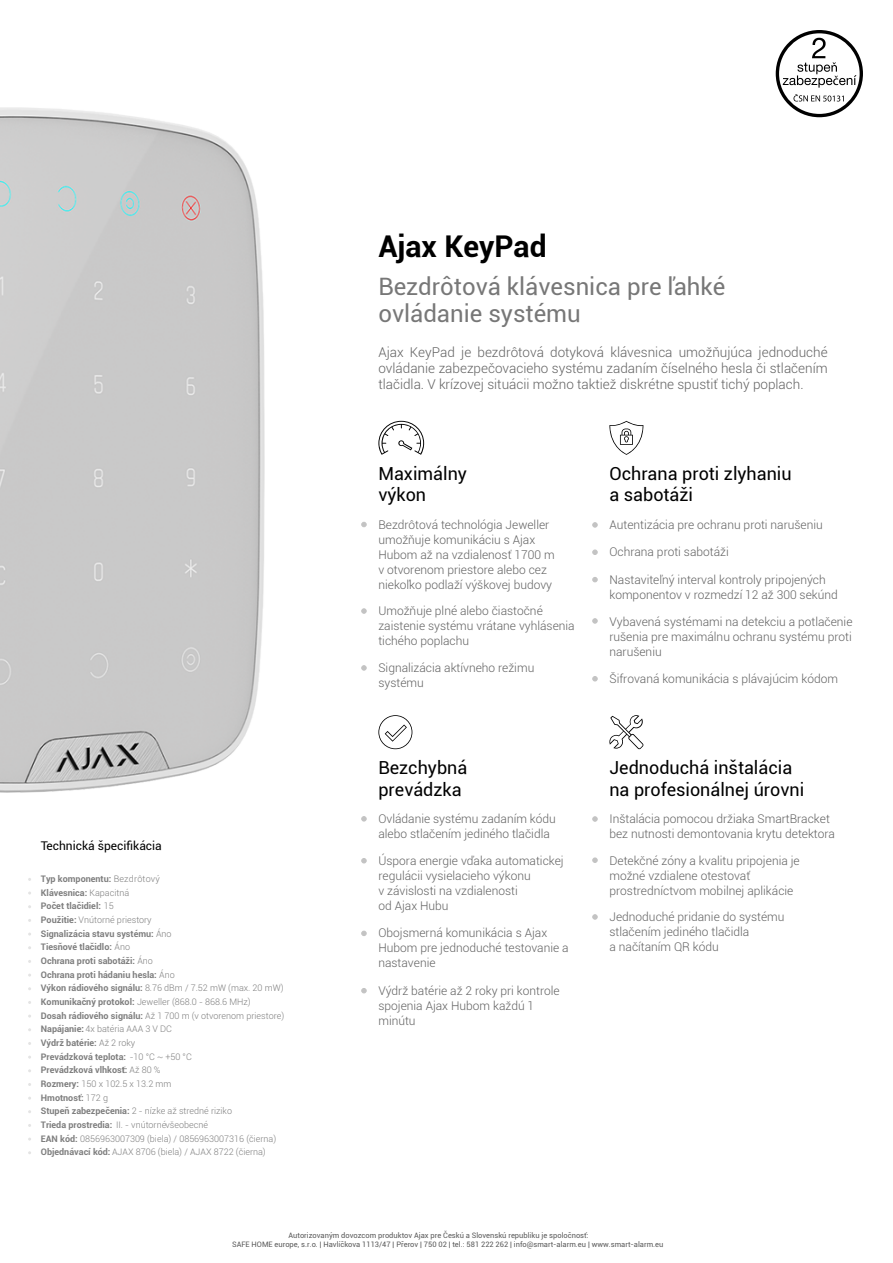
<style>
.page{position:relative;width:893px;height:1263px;background:#fff}
.page>*{position:absolute;margin:0;border:0;box-sizing:border-box;transform-origin:0 0}
.t1{font:700 30px "Roboto";color:#000}
.t2{font:24px/27px "Roboto";color:#777}
.t3{font:18px/21.6px "Roboto";color:#000}
.t4{font:300 13.5px/16.2px "Roboto";color:#616161;text-align:justify}
.t5{font:300 12px/15px "Roboto";color:#616161}
.t6{font:12px "Roboto";color:#000}
.t7{font:700 9px/13.6px "Roboto";color:#7e7e7e}
.t8{font:7.5px/9px "Roboto";color:#595959}
.s1{font-weight:300}
</style>
<div class="page">
<svg style="left:609px;top:715px;width:35px;height:34px"></svg>
<svg style="left:378px;top:421px;width:46px;height:34px"></svg>
<svg style="left:609px;top:421px;width:34px;height:34px"></svg>
<svg style="left:378px;top:715px;width:34px;height:34px"></svg>
<svg style="left:776px;top:30px;width:87px;height:87px"></svg>
<svg style="left:361px;top:988px;width:6px;height:5px"></svg>
<svg style="left:361px;top:931px;width:6px;height:5px"></svg>
<svg style="left:361px;top:858px;width:6px;height:5px"></svg>
<svg style="left:361px;top:816px;width:6px;height:5px"></svg>
<svg style="left:361px;top:522px;width:6px;height:5px"></svg>
<svg style="left:592px;top:816px;width:6px;height:6px"></svg>
<svg style="left:592px;top:857px;width:6px;height:6px"></svg>
<svg style="left:592px;top:914px;width:6px;height:5px"></svg>
<svg style="left:361px;top:608px;width:6px;height:6px"></svg>
<svg style="left:361px;top:665px;width:6px;height:5px"></svg>
<img style="left:0;top:108px;width:265px;height:684px">
<svg style="left:592px;top:522px;width:6px;height:5px"></svg>
<svg style="left:592px;top:550px;width:6px;height:5px"></svg>
<svg style="left:592px;top:577px;width:6px;height:5px"></svg>
<svg style="left:592px;top:618px;width:6px;height:5px"></svg>
<svg style="left:592px;top:676px;width:6px;height:5px"></svg>
<h1 class="t1" style="left:378px;top:225px;width:170px">Ajax KeyPad</h1>
<h2 class="t2" style="left:378px;top:272px;width:348px">Bezdrôtová klávesnica pre ľahké ovládanie systému</h2>
<p class="t4" style="left:378px;top:344px;width:451px">Ajax KeyPad je bezdrôtová dotyková klávesnica umožňujúca jednoduché ovládanie zabezpečovacieho systému zadaním číselného hesla či stlačením tlačidla. V krízovej situácii možno taktiež diskrétne spustiť tichý poplach.</p>
<p class="t6" style="left:41px;top:838px;width:122px">Technická špecifikácia</p>
<p class="t7" style="left:41px;top:872px;width:245px">Typ komponentu: <span class="s1">Bezdrôtový<br></span>Klávesnica: <span class="s1">Kapacitná<br></span>Počet tlačidiel: <span class="s1">15<br></span>Použitie: <span class="s1">Vnútorné priestory<br></span>Signalizácia stavu systému: <span class="s1">Áno<br></span>Tiesňové tlačidlo: <span class="s1">Áno<br></span>Ochrana proti sabotáži: <span class="s1">Áno<br></span>Ochrana proti hádaniu hesla: <span class="s1">Áno<br></span>Výkon rádiového signálu: <span class="s1">8.76 dBm / 7.52 mW (max. 20 mW)<br></span>Komunikačný protokol: <span class="s1">Jeweller (868.0 - 868.6 MHz)<br></span>Dosah rádiového signálu: <span class="s1">Až 1 700 m (v otvorenom priestore)<br></span>Napájanie<span class="s1">: 4x batéria AAA 3 V DC<br></span>Výdrž batérie: <span class="s1">Až 2 roky<br></span>Prevádzková teplota: <span class="s1">-10 °C ~ +50 °C<br></span>Prevádzková vlhkost: <span class="s1">ť Až 80 %<br></span>Rozmery: <span class="s1">150 x 102.5 x 13.2 mm<br></span>Hmotnosť: <span class="s1">172 g<br></span>Stupeň zabezpečenia: <span class="s1">2 - nízke až stredné riziko<br></span>Trieda prostredia: <span class="s1">II. - vnútorné všeobecné<br></span>EAN kód: <span class="s1">0856963007309 (biela) / 0856963007316 (čierna)<br></span>Objednávací kód: <span class="s1">AJAX 8706 (biela) / AJAX 8722 (čierna)</span></p>
<h3 class="t3" style="left:378px;top:462px;width:90px">Maximálny výkon</h3>
<p class="t5" style="left:378px;top:517px;width:178px">Bezdrôtová technológia Jeweller umožňuje komunikáciu s Ajax<br>Hubom až na vzdialenosť 1700 m v otvorenom priestore alebo cez niekoľko podlaží výškovej budovy</p>
<p class="t5" style="left:378px;top:603px;width:198px">Umožňuje plné alebo čiastočné zaistenie systému vrátane vyhlásenia tichého poplachu</p>
<p class="t5" style="left:378px;top:660px;width:157px">Signalizácia aktívneho režimu systému</p>
<h3 class="t3" style="left:378px;top:756px;width:90px">Bezchybná prevádzka</h3>
<p class="t5" style="left:378px;top:811px;width:179px">Ovládanie systému zadaním kódu alebo stlačením jediného tlačidla</p>
<p class="t5" style="left:378px;top:853px;width:187px">Úspora energie vďaka automatickej regulácii vysielacieho výkonu<br>v závislosti na vzdialenosti<br>od Ajax Hubu</p>
<p class="t5" style="left:378px;top:925px;width:192px">Obojsmerná komunikácia s Ajax<br>Hubom pre jednoduché testovanie a nastavenie</p>
<p class="t5" style="left:378px;top:982px;width:183px">Výdrž batérie až 2 roky pri kontrole spojenia Ajax Hubom každú 1 minútu</p>
<h3 class="t3" style="left:609px;top:462px;width:184px">Ochrana proti zlyhaniu a sabotáži</h3>
<p class="t5" style="left:609px;top:517px;width:215px">Autentizácia pre ochranu proti narušeniu</p>
<p class="t5" style="left:609px;top:544px;width:121px">Ochrana proti sabotáži</p>
<p class="t5" style="left:609px;top:571px;width:230px">Nastaviteľný interval kontroly pripojených komponentov v rozmedzí 12 až 300 sekúnd</p>
<p class="t5" style="left:609px;top:613px;width:245px;text-align:justify">Vybavená systémami na detekciu a potlačenie rušenia pre maximálnu ochranu systému proti narušeniu</p>
<p class="t5" style="left:609px;top:671px;width:230px">Šifrovaná komunikácia s plávajúcim kódom</p>
<h3 class="t3" style="left:609px;top:756px;width:196px">Jednoduchá inštalácia na profesionálnej úrovni</h3>
<p class="t5" style="left:609px;top:811px;width:227px">Inštalácia pomocou držiaka SmartBracket bez nutnosti demontovania krytu detektora</p>
<p class="t5" style="left:609px;top:853px;width:192px">Detekčné zóny a kvalitu pripojenia je možné vzdialene otestovať prostredníctvom mobilnej aplikácie</p>
<p class="t5" style="left:609px;top:909px;width:177px">Jednoduché pridanie do systému stlačením jediného tlačidla<br>a načítaním QR kódu</p>
<p class="t8" style="left:232px;top:1231px;width:433px;text-indent:56px">Autorizovaným dovozcom produktov Ajax pre Českú a Slovenskú republiku je spoločnosť:<br>SAFE HOME europe, s.r.o. | Havlíčkova 1113/47 | Přerov | 750 02 | tel.: 581 222 262 | info@smart-alarm.eu | www.smart-alarm.eu</p>
</div>
